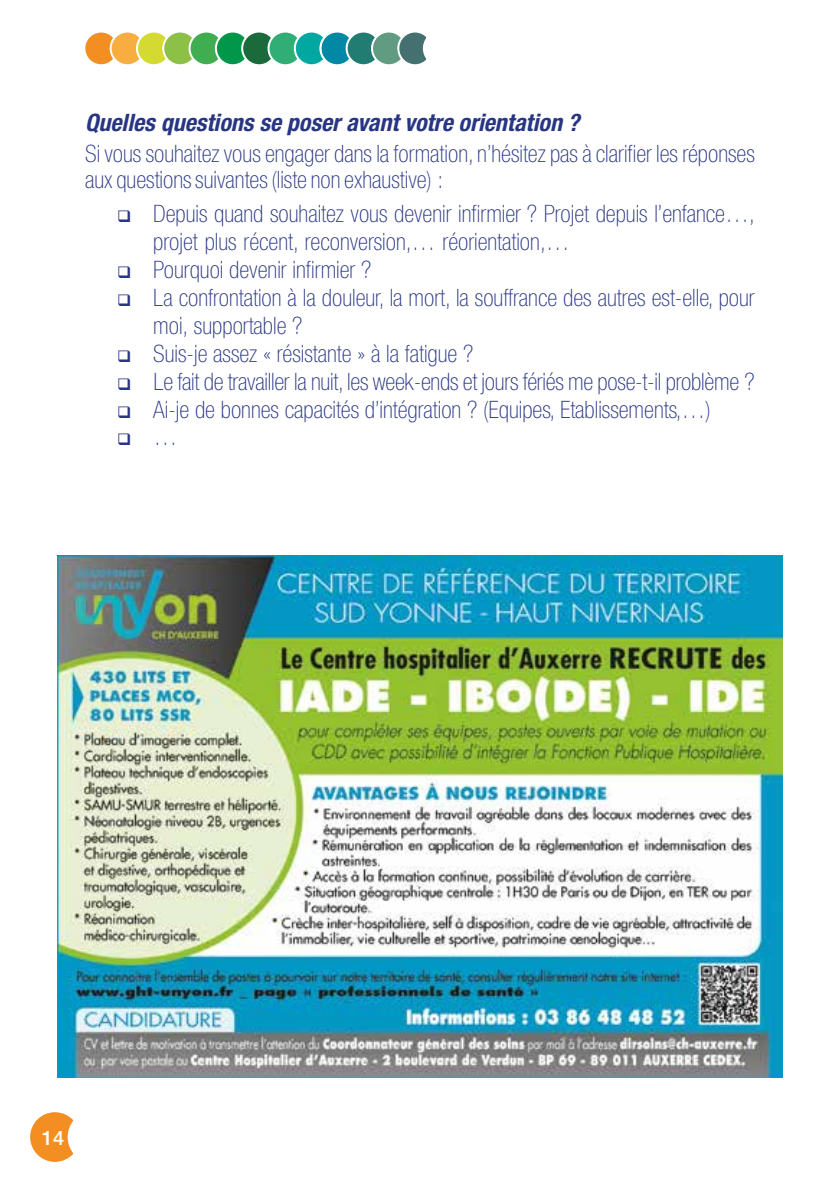
<style>
.page{position:relative;width:840px;height:1191px;background:#fff}
.page>*{position:absolute;margin:0;border:0;box-sizing:border-box;transform-origin:0 0}
.t1{font:100 condensed 24px/28px "Helvetica Neue LT Std";color:#283583}
.t2{font:italic 700 condensed 24px "Helvetica Neue LT Std";color:#283583}
.t3{font:500 20px "Helvetica Neue LT Std";color:#fff}
</style>
<div class="page">
<svg style="left:30px;top:1112px;width:44px;height:50px"></svg>
<div style="left:320px;top:32px;width:34px;height:33px;background:#0088a4;border-radius:50%"></div>
<div style="left:319px;top:31px;width:36px;height:35px;border:2px solid #fff;border-radius:50%"></div>
<div style="left:346px;top:32px;width:34px;height:33px;background:#217c72;border-radius:50%"></div>
<div style="left:345px;top:31px;width:36px;height:35px;border:2px solid #fff;border-radius:50%"></div>
<div style="left:372px;top:32px;width:33px;height:33px;background:#619b82;border-radius:50%"></div>
<div style="left:371px;top:31px;width:35px;height:35px;border:2px solid #fff;border-radius:50%"></div>
<svg style="left:396px;top:32px;width:31px;height:33px"></svg>
<div style="left:84px;top:32px;width:34px;height:33px;background:#f38f22;border-radius:50%"></div>
<div style="left:83px;top:31px;width:36px;height:35px;border:2px solid #fff;border-radius:50%"></div>
<div style="left:111px;top:32px;width:33px;height:33px;background:#f8ad41;border-radius:50%"></div>
<div style="left:110px;top:31px;width:35px;height:35px;border:2px solid #fff;border-radius:50%"></div>
<div style="left:137px;top:32px;width:33px;height:33px;background:#d5da32;border-radius:50%"></div>
<div style="left:136px;top:31px;width:35px;height:35px;border:2px solid #fff;border-radius:50%"></div>
<div style="left:163px;top:32px;width:34px;height:33px;background:#8cc046;border-radius:50%"></div>
<div style="left:162px;top:31px;width:36px;height:35px;border:2px solid #fff;border-radius:50%"></div>
<div style="left:189px;top:32px;width:34px;height:33px;background:#40ad50;border-radius:50%"></div>
<div style="left:188px;top:31px;width:36px;height:35px;border:2px solid #fff;border-radius:50%"></div>
<div style="left:216px;top:32px;width:33px;height:33px;background:#01974b;border-radius:50%"></div>
<div style="left:215px;top:31px;width:35px;height:35px;border:2px solid #fff;border-radius:50%"></div>
<div style="left:242px;top:32px;width:34px;height:33px;background:#1b6a3c;border-radius:50%"></div>
<div style="left:241px;top:31px;width:36px;height:35px;border:2px solid #fff;border-radius:50%"></div>
<div style="left:268px;top:32px;width:34px;height:33px;background:#31ae76;border-radius:50%"></div>
<div style="left:267px;top:31px;width:36px;height:35px;border:2px solid #fff;border-radius:50%"></div>
<svg style="left:293px;top:32px;width:34px;height:33px"></svg>
<img style="left:57px;top:555px;width:725px;height:522px">
<p class="t2" style="left:85px;top:107px;width:495px">Quelles questions se poser avant votre orientation ?</p>
<p class="t1" style="left:85px;top:141px;width:670px;line-height:26px">Si vous souhaitez vous engager dans la formation, n’hésitez pas à clarifier les réponses aux questions suivantes (liste non exhaustive) :</p>
<p class="t1" style="left:153px;top:199px;width:602px;text-indent:-36px">❑ Depuis quand souhaitez vous devenir infirmier ? Projet depuis l’enfance…, projet plus récent, reconversion,… réorientation,…</p>
<p class="t1" style="left:117px;top:255px;width:255px">❑ Pourquoi devenir infirmier ?</p>
<p class="t1" style="left:153px;top:283px;width:602px;text-indent:-36px">❑ La confrontation à la douleur, la mort, la souffrance des autres est-elle, pour moi, supportable ?</p>
<p class="t1" style="left:117px;top:339px;width:357px">❑ Suis-je assez « résistante » à la fatigue ?</p>
<p class="t1" style="left:117px;top:367px;width:638px">❑ Le fait de travailler la nuit, les week-ends et jours fériés me pose-t-il problème ?</p>
<p class="t1" style="left:117px;top:395px;width:595px">❑ Ai-je de bonnes capacités d’intégration ? (Equipes, Etablissements,…)</p>
<p class="t1" style="left:117px;top:423px;width:62px">❑ …</p>
<p class="t3" style="left:42px;top:1125px;width:24px">14</p>
</div>
